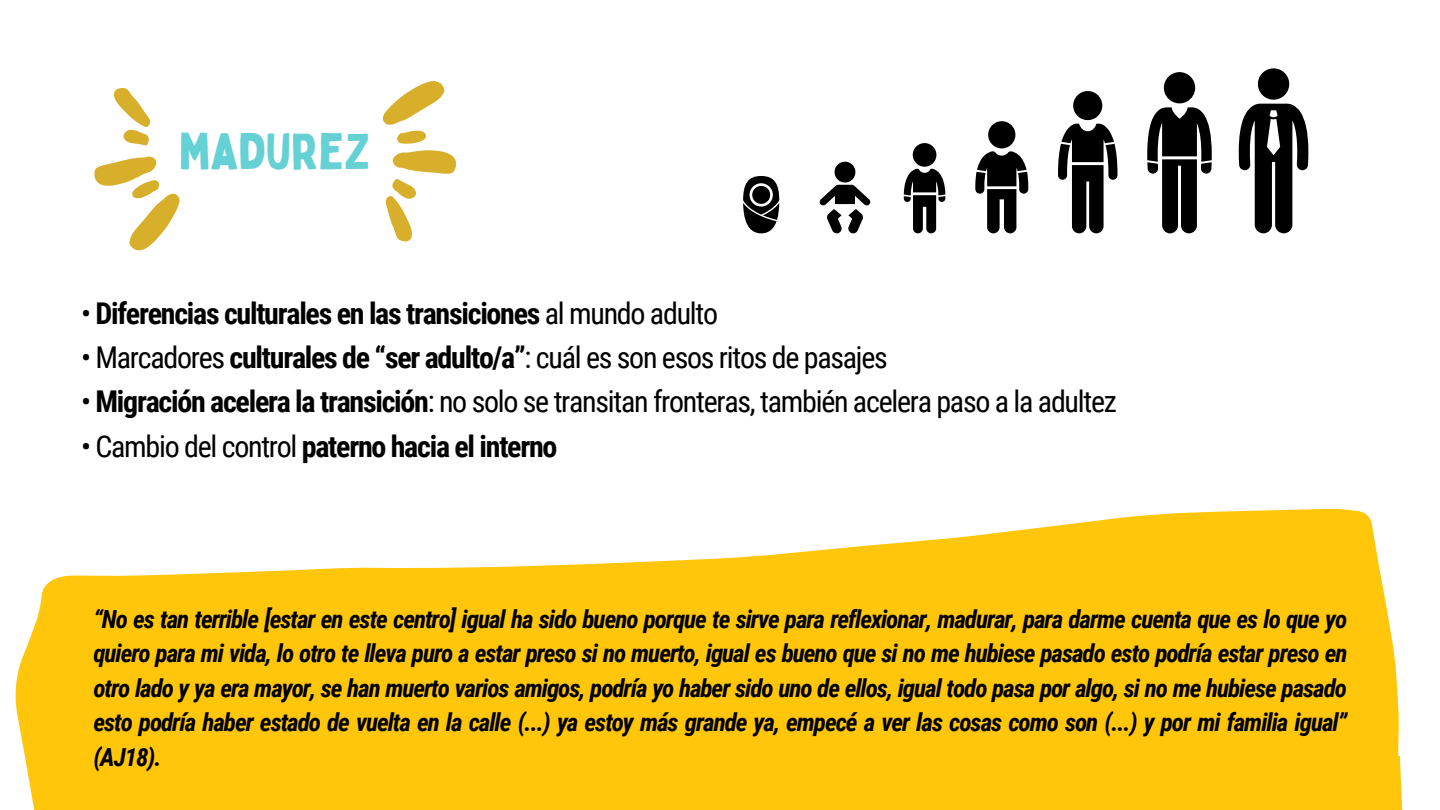
<style>
.page{position:relative;width:1440px;height:810px;background:#fff}
.page>*{position:absolute;margin:0;border:0;box-sizing:border-box;transform-origin:0 0}
.t1{font:50px "Bobby Jones";color:#65d1d4}
.t2{font:30px "Roboto Condensed";letter-spacing:-.04em;color:#000}
.t3{font:700 30px "Roboto Condensed";letter-spacing:-.04em;color:#000}
.t4{font:italic 700 25px/34.5px "Roboto Condensed";letter-spacing:-.04em;color:#000;text-align:justify}
.s1{font-weight:400}
.s2{font-weight:700}
</style>
<div class="page">
<svg style="left:94px;top:88px;width:86px;height:163px"></svg>
<svg style="left:382px;top:81px;width:75px;height:161px"></svg>
<svg style="left:743px;top:176px;width:36px;height:57px"></svg>
<svg style="left:819px;top:162px;width:52px;height:71px"></svg>
<svg style="left:904px;top:143px;width:41px;height:90px"></svg>
<svg style="left:975px;top:121px;width:53px;height:112px"></svg>
<svg style="left:1058px;top:91px;width:59px;height:142px"></svg>
<svg style="left:1239px;top:68px;width:69px;height:165px"></svg>
<svg style="left:1147px;top:72px;width:65px;height:161px"></svg>
<svg style="left:15px;top:509px;width:1388px;height:301px;background:#ffce2f"></svg>
<h1 class="t1" style="left:179px;top:120px;width:193px">MADUREZ</h1>
<p class="t3" style="left:81px;top:296px;width:639px"><span class="s1">•</span> Diferencias culturales en las transiciones <span class="s1">al mundo adulto</span></p>
<p class="t2" style="left:81px;top:340px;width:808px">• Marcadores <span class="s2">culturales de “ser adulto/a”</span>: cuál es son esos ritos de pasajes</p>
<p class="t2" style="left:81px;top:385px;width:1037px">• <span class="s2">Migración acelera la transición</span>: no solo se transitan fronteras, también acelera paso a la adultez</p>
<p class="t3" style="left:81px;top:429px;width:478px"><span class="s1">• Cambio del control</span> paterno hacia el interno</p>
<p class="t4" style="left:93px;top:602px;width:1256px">“No es tan terrible [estar en este centro] igual ha sido bueno porque te sirve para reflexionar, madurar, para darme cuenta que es lo que yo quiero para mi vida, lo otro te lleva puro a estar preso si no muerto, igual es bueno que si no me hubiese pasado esto podría estar preso en otro lado y ya era mayor, se han muerto varios amigos, podría yo haber sido uno de ellos, igual todo pasa por algo, si no me hubiese pasado esto podría haber estado de vuelta en la calle (...) ya estoy más grande ya, empecé a ver las cosas como son (...) y por mi familia igual” (AJ18).</p>
</div>
